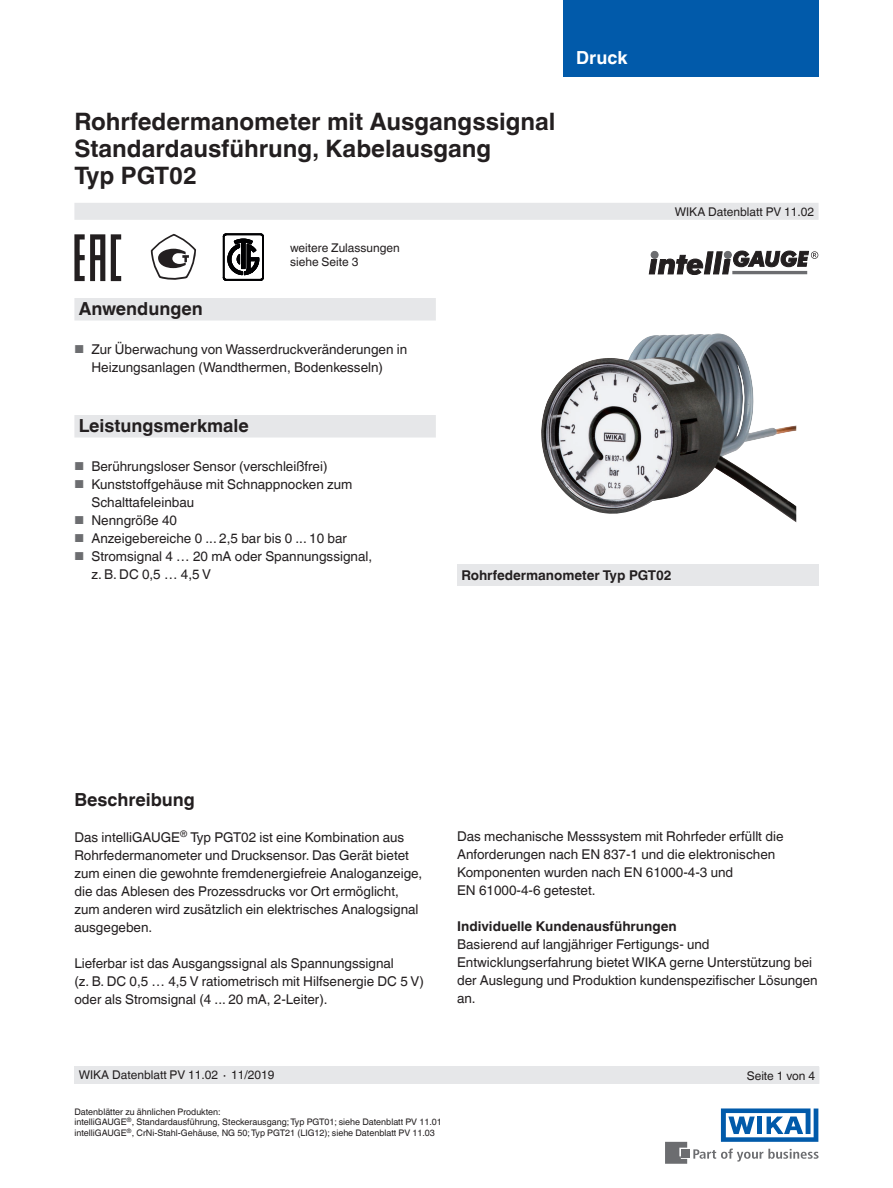
<style>
.page{position:relative;width:893px;height:1188px;background:#fff}
.page>*{position:absolute;margin:0;border:0;box-sizing:border-box;transform-origin:0 0}
.t1{font:700 24px/27px "Helvetica World";color:#231f20}
.t2{font:700 18px "Helvetica World";color:#231f20}
.t3{font:700 18px "Helvetica World";color:#fff}
.t4{font:13.5px/18px "Helvetica World";color:#231f20}
.t5{font:700 13.5px "Helvetica World";color:#231f20}
.t6{font:12px/13.5px "Helvetica World";color:#231f20}
.t7{font:9px/10.5px "Helvetica World";color:#231f20}
.s1{font-size:11.55px;color:#6c6d70}
</style>
<div class="page">
<svg style="left:693px;top:1149px;width:126px;height:13px"></svg>
<div style="left:682px;top:1150px;width:8px;height:8px;background:#6c6d70"></div>
<svg style="left:665px;top:1142px;width:22px;height:22px"></svg>
<svg style="left:721px;top:1108px;width:97px;height:34px"></svg>
<div style="left:563px;top:0;width:256px;height:76px;background:#015aaa"></div>
<div style="left:74px;top:203px;width:745px;height:17px;background:#e6e7e9"></div>
<div style="left:74px;top:1066px;width:745px;height:18px;background:#e6e7e9"></div>
<svg style="left:111px;top:234px;width:10px;height:47px"></svg>
<svg style="left:74px;top:234px;width:31px;height:47px"></svg>
<svg style="left:223px;top:234px;width:41px;height:46px"></svg>
<svg style="left:151px;top:234px;width:45px;height:46px"></svg>
<img style="left:541px;top:333px;width:255px;height:189px">
<div style="left:457px;top:565px;width:362px;height:21px;background:#e6e7e9"></div>
<svg style="left:649px;top:250px;width:169px;height:25px"></svg>
<div style="left:651px;top:251px;width:7px;height:7px;background:#6c6d70;border-radius:50%"></div>
<div style="left:651px;top:251px;width:7px;height:8px;border:1px solid #6c6d70;border-radius:50%"></div>
<hr style="left:732px;top:271px;width:75px;height:3px;background:#6c6d70">
<div style="left:724px;top:251px;width:7px;height:7px;background:#6c6d70;border-radius:50%"></div>
<div style="left:724px;top:251px;width:8px;height:8px;border:1px solid #6c6d70;border-radius:50%"></div>
<div style="left:74px;top:298px;width:362px;height:23px;background:#e6e7e9"></div>
<div style="left:74px;top:415px;width:362px;height:23px;background:#e6e7e9"></div>
<h1 class="t1" style="left:74px;top:108px;width:482px">Rohrfedermanometer mit Ausgangssignal<br>Standardausführung, Kabelausgang<br>Typ PGT02</h1>
<p class="t6" style="left:290px;top:242px;width:111px">weitere Zulassungen siehe Seite 3</p>
<h2 class="t2" style="left:79px;top:298px;width:126px">Anwendungen</h2>
<p class="t4" style="left:74px;top:341px;width:334px;text-align:center"><span class="s1">■</span> Zur Überwachung von Wasserdruckveränderungen in<br>Heizungsanlagen (Wandthermen, Bodenkesseln)</p>
<h2 class="t3" style="left:576px;top:47px;width:53px">Druck</h2>
<p class="t6" style="left:675px;top:205px;width:141px">WIKA Datenblatt PV 11.02</p>
<h2 class="t2" style="left:79px;top:415px;width:172px">Leistungsmerkmale</h2>
<p class="t4" style="left:74px;top:458px;width:255px"><span class="s1">■</span> Berührungsloser Sensor (verschleißfrei)</p>
<p class="t4" style="left:91px;top:476px;width:262px;text-indent:-17px"><span class="s1">■</span> Kunststoffgehäuse mit Schnappnocken zum<br>Schalttafeleinbau</p>
<p class="t4" style="left:74px;top:512px;width:104px"><span class="s1">■</span> Nenngröße 40</p>
<p class="t4" style="left:74px;top:530px;width:274px"><span class="s1">■</span> Anzeigebereiche 0 ... 2,5 bar bis 0 ... 10 bar</p>
<p class="t4" style="left:91px;top:548px;width:282px;text-indent:-17px"><span class="s1">■</span> Stromsignal 4 … 20 mA oder Spannungssignal, z. B. DC 0,5 … 4,5 V</p>
<p class="t5" style="left:461px;top:568px;width:212px">Rohrfedermanometer Typ PGT02</p>
<h2 class="t2" style="left:74px;top:789px;width:122px">Beschreibung</h2>
<p class="t4" style="left:74px;top:828px;width:349px">Das intelliGAUGE<sup>®</sup> Typ PGT02 ist eine Kombination aus Rohrfedermanometer und Drucksensor. Das Gerät bietet zum einen die gewohnte fremdenergiefreie Analoganzeige, die das Ablesen des Prozessdrucks vor Ort ermöglicht, zum anderen wird zusätzlich ein elektrisches Analogsignal ausgegeben.</p>
<p class="t4" style="left:74px;top:954px;width:351px">Lieferbar ist das Ausgangssignal als Spannungssignal<br>(z. B. DC 0,5 … 4,5 V ratiometrisch mit Hilfsenergie DC 5 V) oder als Stromsignal (4 ... 20 mA, 2-Leiter).</p>
<p class="t4" style="left:457px;top:828px;width:328px">Das mechanische Messsystem mit Rohrfeder erfüllt die Anforderungen nach EN 837-1 und die elektronischen Komponenten wurden nach EN 61000-4-3 und<br>EN 61000-4-6 getestet.</p>
<p class="t5" style="left:457px;top:919px;width:221px">Individuelle Kundenausführungen</p>
<p class="t4" style="left:457px;top:936px;width:362px">Basierend auf langjähriger Fertigungs- und Entwicklungserfahrung bietet WIKA gerne Unterstützung bei der Auslegung und Produktion kundenspezifischer Lösungen an.</p>
<p class="t6" style="left:79px;top:1068px;width:197px">WIKA Datenblatt PV 11.02 ∙ 11/2019</p>
<p class="t7" style="left:74px;top:1107px;width:369px">Datenblätter zu ähnlichen Produkten:<br>intelliGAUGE<sup>®</sup>, Standardausführung, Steckerausgang; Typ PGT01; siehe Datenblatt PV 11.01 intelliGAUGE<sup>®</sup>, CrNi-Stahl-Gehäuse, NG 50; Typ PGT21 (LIG12); siehe Datenblatt PV 11.03</p>
<p class="t6" style="left:747px;top:1069px;width:70px">Seite 1 von 4</p>
</div>
